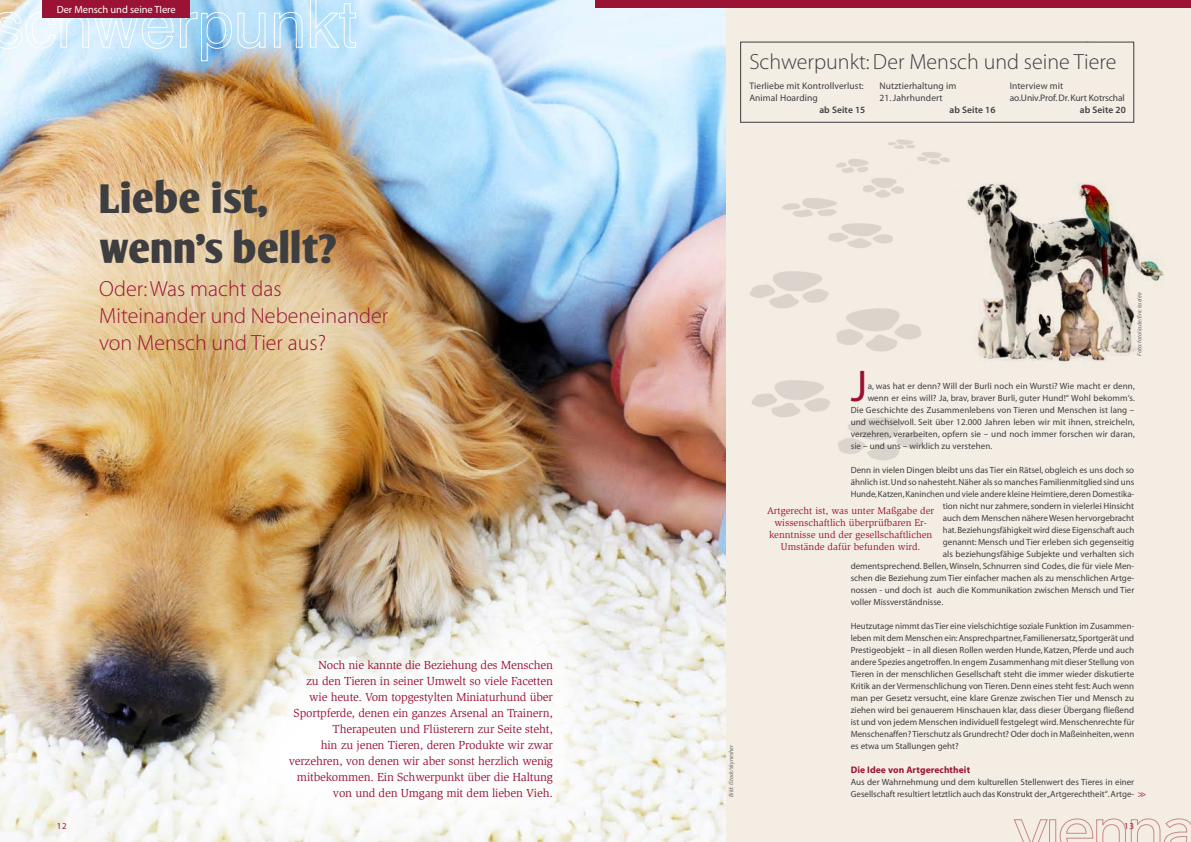
<style>
.page{position:relative;width:1191px;height:842px;background:#fff}
.page>*{position:absolute;margin:0;border:0;box-sizing:border-box;transform-origin:0 0}
.t1{font:44.6px "Myriad MM 400 600";color:#9a1335}
.t2{font:700 40px/50px "Oli Jo";color:#3e3e40}
.t3{font:22px/27px "Myriad MM 215 600";color:#9a1335}
.t4{font:22px "Myriad MM 215 600";color:#3e3e40}
.t5{font:12px/16px "Slimbach";letter-spacing:-.015em;color:#9a1335;text-align:right}
.t6{font:10.5px "Myriad MM 400 600";letter-spacing:-.005em;color:#fff}
.t7{font:10px/12px "Slimbach";color:#9a1335;text-align:center}
.t8{font:9.5px/12px "Myriad MM 400 600";letter-spacing:.01em;color:#3e3e40}
.t9{font:9.5px/12px "Myriad MM 400 600";letter-spacing:-.01em;color:#3e3e40}
.t10{font:9.5px "Myriad MM 565 600";letter-spacing:.01em;color:#3e3e40}
.t11{font:9.5px "Myriad MM 700 600";letter-spacing:.01em;color:#9a1335}
.t12{font:9px/12px "Myriad MM 400 600";color:#3e3e40;text-align:justify}
.t13{font:9px "Myriad MM 400 600";color:#9a1335}
.t14{font:6px "Myriad MM It 400 600";color:#646567}
.s1{color:#9a1335}
</style>
<div class="page">
<div style="left:595px;top:0;width:596px;height:842px;background:#f4ede4"></div>
<img style="left:0;top:0;width:726px;height:842px">
<img style="left:84px;top:502px;width:511px;height:340px">
<svg style="left:0;top:0;width:356px;height:62px;background:#c3e0f3"></svg>
<div style="left:43px;top:0;width:147px;height:17px;background:#9a1335"></div>
<svg style="left:1013px;top:818px;width:178px;height:24px"></svg>
<div style="left:595px;top:0;width:596px;height:8px;background:#9a1335"></div>
<img style="left:595px;top:21px;width:480px;height:497px">
<div style="left:740px;top:42px;width:394px;height:81px;background:#f4ede4;border:1px solid #3e3e40"></div>
<img style="left:933px;top:148px;width:231px;height:222px">
<p class="t6" style="left:57px;top:4px;width:121px">Der Mensch und seine TIere</p>
<h2 class="t2" style="left:99px;top:174px;width:240px">Liebe ist, wenn’s bellt?</h2>
<h3 class="t3" style="left:99px;top:276px;width:290px">Oder: Was macht das<br>Miteinander und Nebeneinander von Mensch und Tier aus?</h3>
<p class="t5" style="left:289px;top:657px;width:266px">Noch nie kannte die Beziehung des Menschen<br>zu den Tieren in seiner Umwelt so viele Facetten wie heute. Vom topgestylten Miniaturhund über Sportpferde, denen ein ganzes Arsenal an Trainern, Therapeuten und Flüsterern zur Seite steht,<br>hin zu jenen Tieren, deren Produkte wir zwar verzehren, von denen wir aber sonst herzlich wenig mitbekommen. Ein Schwerpunkt über die Haltung von und den Umgang mit dem lieben Vieh.</p>
<h3 class="t4" style="left:749px;top:51px;width:368px">Schwerpunkt: Der Mensch und seine Tiere</h3>
<p class="t8" style="left:749px;top:80px;width:116px">Tierliebe mit Kontrollverlust:<br>Animal Hoarding</p>
<p class="t10" style="left:819px;top:105px;width:47px">ab Seite 15</p>
<p class="t8" style="left:879px;top:80px;width:78px">Nutztierhaltung im</p>
<p class="t8" style="left:879px;top:92px;width:65px">21. Jahrhundert</p>
<p class="t10" style="left:949px;top:105px;width:47px">ab Seite 16</p>
<p class="t9" style="left:1009px;top:80px;width:117px">Interview mit<br>ao.Univ.Prof. Dr. Kurt Kotrschal</p>
<p class="t10" style="left:1079px;top:105px;width:47px">ab Seite 20</p>
<p class="t14" style="left:728px;top:797px;width:53px;rotate:-90deg">Bild: iStock/skynesher</p>
<p class="t14" style="left:1136px;top:356px;width:64px;rotate:-90deg">Foto: fotolia.de/Eric Isselée</p>
<h1 class="t1" style="left:850px;top:364px;width:18px">J</h1>
<p class="t12" style="left:867px;top:380px;width:269px">a, was hat er denn? Will der Burli noch ein Wursti? Wie macht er denn,</p>
<p class="t12" style="left:867px;top:392px;width:269px">wenn er eins will? Ja, brav, braver Burli, guter Hund!“ Wohl bekomm‘s.</p>
<p class="t12" style="left:850px;top:404px;width:285px">Die Geschichte des Zusammenlebens von Tieren und Menschen ist lang –</p>
<p class="t12" style="left:850px;top:416px;width:286px">und wechselvoll. Seit über 12.000 Jahren leben wir mit ihnen, streicheln,</p>
<p class="t12" style="left:850px;top:428px;width:286px">verzehren, verarbeiten, opfern sie – und noch immer forschen wir daran,</p>
<p class="t12" style="left:850px;top:440px;width:143px">sie – und uns – wirklich zu verstehen.</p>
<p class="t12" style="left:850px;top:464px;width:285px">Denn in vielen Dingen bleibt uns das Tier ein Rätsel, obgleich es uns doch so</p>
<p class="t12" style="left:850px;top:476px;width:285px">ähnlich ist. Und so nahesteht. Näher als so manches Familienmitglied sind uns</p>
<p class="t12" style="left:850px;top:488px;width:285px">Hunde, Katzen, Kaninchen und viele andere kleine Heimtiere, deren Domestika-</p>
<p class="t12" style="left:943px;top:500px;width:193px">tion nicht nur zahmere, sondern in vielerlei Hinsicht</p>
<p class="t12" style="left:943px;top:512px;width:193px">auch dem Menschen nähere Wesen hervorgebracht</p>
<p class="t12" style="left:943px;top:524px;width:193px">hat. Beziehungsfähigkeit wird diese Eigenschaft auch</p>
<p class="t12" style="left:943px;top:536px;width:193px">genannt: Mensch und Tier erleben sich gegenseitig</p>
<p class="t12" style="left:943px;top:548px;width:193px">als beziehungsfähige Subjekte und verhalten sich</p>
<p class="t12" style="left:850px;top:560px;width:285px">dementsprechend. Bellen, Winseln, Schnurren sind Codes, die für viele Men-</p>
<p class="t12" style="left:850px;top:572px;width:285px">schen die Beziehung zum Tier einfacher machen als zu menschlichen Artge-</p>
<p class="t12" style="left:850px;top:584px;width:285px">nossen - und doch ist auch die Kommunikation zwischen Mensch und Tier</p>
<p class="t12" style="left:850px;top:596px;width:94px">voller Missverständnisse.</p>
<p class="t12" style="left:850px;top:620px;width:285px">Heutzutage nimmt das Tier eine vielschichtige soziale Funktion im Zusammen&shy;leben mit dem Menschen ein: Ansprechpartner, Familienersatz, Sportgerät und Prestigeobjekt – in all diesen Rollen werden Hunde, Katzen, Pferde und auch andere Spezies angetroffen. In engem Zusammenhang mit dieser Stellung von Tieren in der menschlichen Gesellschaft steht die immer wieder diskutierte Kritik an der Vermenschlichung von Tieren. Denn eines steht fest: Auch wenn man per Gesetz versucht, eine klare Grenze zwischen Tier und Mensch zu ziehen wird bei genauerem Hinschauen klar, dass dieser Übergang fließend ist und von jedem Menschen individuell festgelegt wird. Menschenrechte für Menschenaffen? Tierschutz als Grundrecht? Oder doch in Maßeinheiten, wenn es etwa um Stallungen geht?</p>
<p class="t11" style="left:850px;top:765px;width:121px">Die Idee von Artgerechtheit</p>
<p class="t12" style="left:850px;top:776px;width:285px">Aus der Wahrnehmung und dem kulturellen Stellenwert des Tieres in einer</p>
<p class="t7" style="left:767px;top:505px;width:169px">Artgerecht ist, was unter Maßgabe der wissenschaftlich überprüfbaren Er&shy;kenntnisse und der gesellschaftlichen Umstände dafür befunden wird.</p>
<p class="t12" style="left:850px;top:788px;width:297px">Gesellschaft resultiert letztlich auch das Konstrukt der „Artgerechtheit“. Artge- <span class="s1">&gt;&gt;</span></p>
<p class="t13" style="left:57px;top:821px;width:12px">12</p>
<p class="t13" style="left:1124px;top:821px;width:12px">13</p>
</div>
